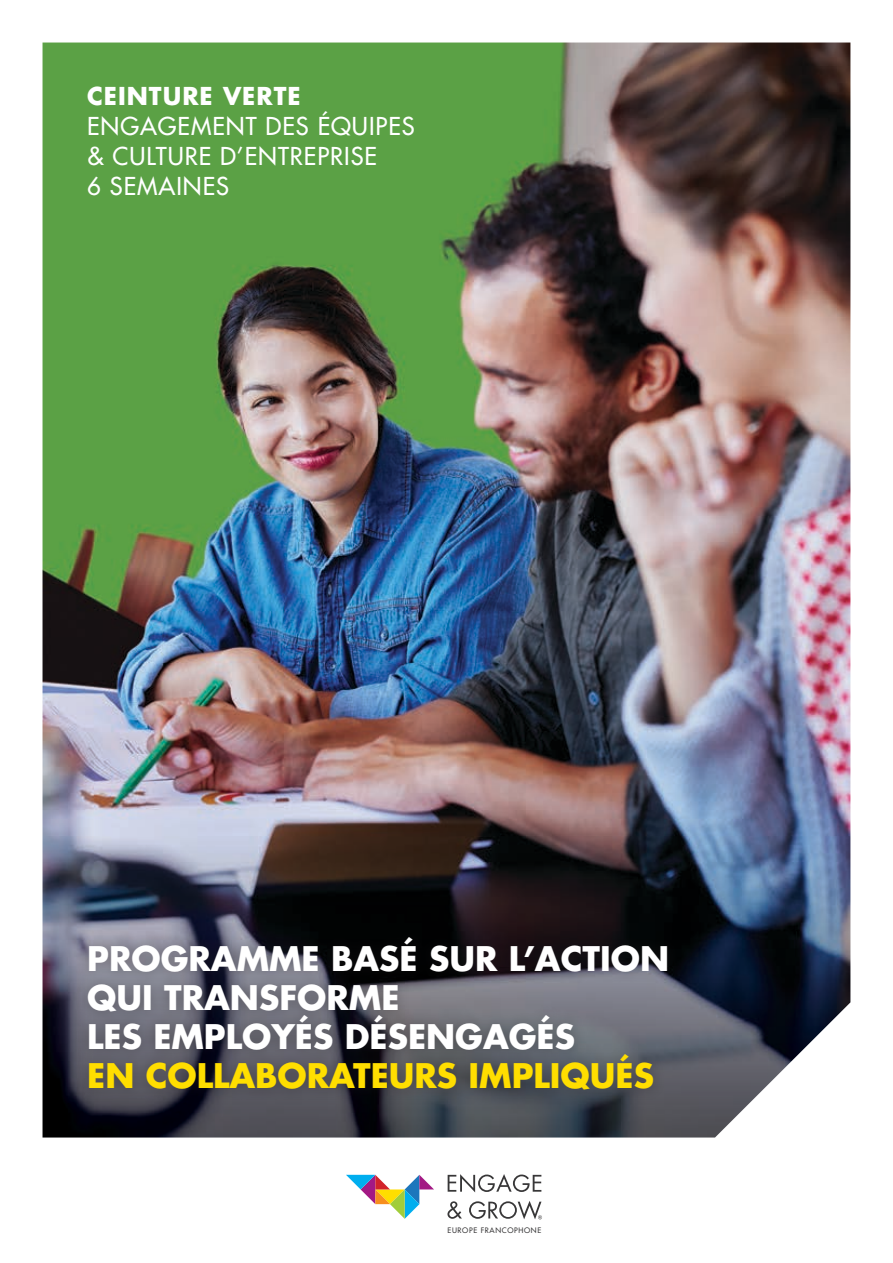
<style>
.page{position:relative;width:893px;height:1263px;background:#fff}
.page>*{position:absolute;margin:0;border:0;box-sizing:border-box;transform-origin:0 0}
.t1{font:700 33px/39px "Futura Std";color:#fff}
.t2{font:700 33px "Futura Std";color:#ffde00}
.t3{font:500 24px/30px "Futura Std";letter-spacing:.04em;color:#fff}
.t4{font:700 24px "Futura Std";letter-spacing:.04em;color:#fff}
.t5{font:500 7.35px "Futura Std";letter-spacing:.09em;color:#383738}
</style>
<div class="page">
<img style="left:43px;top:43px;width:807px;height:1094px">
<svg style="left:448px;top:1174px;width:93px;height:18px"></svg>
<svg style="left:447px;top:1201px;width:15px;height:18px"></svg>
<svg style="left:346px;top:1175px;width:88px;height:44px"></svg>
<svg style="left:469px;top:1201px;width:73px;height:18px"></svg>
<div style="left:75px;top:925px;width:605px;height:177px;background:#231f20;opacity:.4"></div>
<p class="t4" style="left:87px;top:80px;width:215px">CEINTURE VERTE</p>
<p class="t3" style="left:87px;top:111px;width:329px">ENGAGEMENT DES ÉQUIPES &amp; CULTURE D’ENTREPRISE<br>6 SEMAINES</p>
<p class="t1" style="left:87px;top:939px;width:583px">PROGRAMME BASÉ SUR L’ACTION<br>QUI TRANSFORME<br>LES EMPLOYÉS DÉSENGAGÉS</p>
<p class="t2" style="left:87px;top:1054px;width:568px">EN COLLABORATEURS IMPLIQUÉS</p>
<p class="t5" style="left:447px;top:1225px;width:95px">EUROPE FRANCOPHONE</p>
</div>
